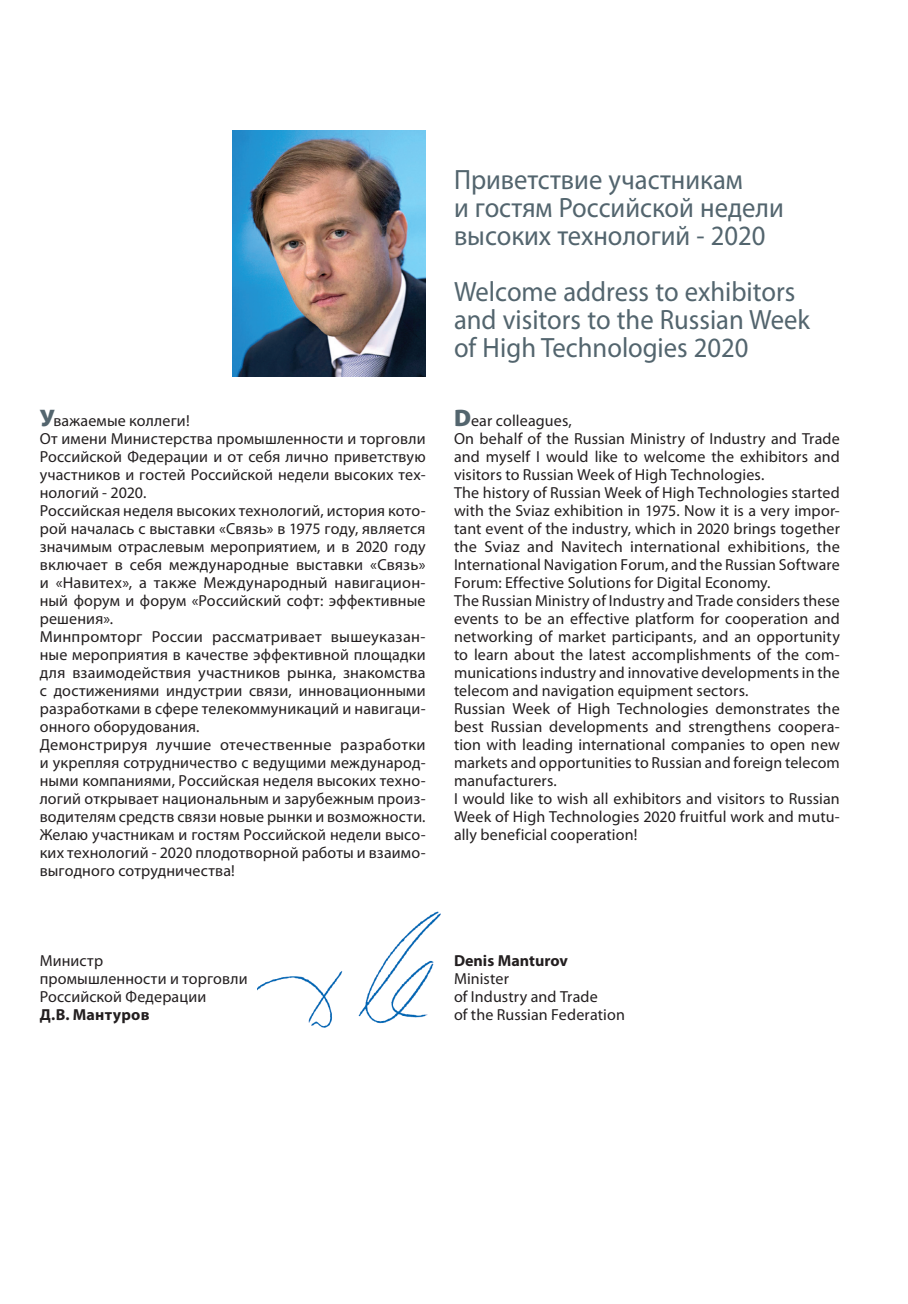
<style>
.page{position:relative;width:908px;height:1304px;background:#fff}
.page>*{position:absolute;margin:0;border:0;box-sizing:border-box;transform-origin:0 0}
.t1{font:28px/28px "Myriad Pro";color:#53656e;scale:.95 1}
.t2{font:16px/18px "Myriad Pro";letter-spacing:.01em;color:#231f20}
.t3{font:700 16px "Myriad Pro";color:#231f20}
.s1{font-weight:900;font-size:24px;color:#53656e}
</style>
<div class="page">
<img style="left:257px;top:911px;width:184px;height:117px">
<img style="left:232px;top:130px;width:193px;height:246px">
<p class="t2" style="left:40px;top:411px;width:387px"><span class="s1">У</span>важаемые коллеги!<br>От имени Министерства промышленности и торговли Российской Федерации и от себя лично приветствую участников и гостей Российской недели высоких тех&shy;нологий - 2020.<br>Российская неделя высоких технологий, история кото&shy;рой началась с выставки «Связь» в 1975 году, является значимым отраслевым мероприятием, и в 2020 году включает в себя международные выставки «Связь» и «Навитех», а также Международный навигацион&shy;ный форум и форум «Российский софт: эффективные решения».<br>Минпромторг России рассматривает вышеуказан&shy;ные мероприятия в качестве эффективной площадки для взаимодействия участников рынка, знакомства с достижениями индустрии связи, инновационными разработками в сфере телекоммуникаций и навигаци&shy;онного оборудования.<br>Демонстрируя лучшие отечественные разработки и укрепляя сотрудничество с ведущими международ&shy;ными компаниями, Российская неделя высоких техно&shy;логий открывает национальным и зарубежным произ&shy;водителям средств связи новые рынки и возможности.<br>Желаю участникам и гостям Российской недели высо&shy;ких технологий - 2020 плодотворной работы и взаимо&shy;выгодного сотрудничества!</p>
<h1 class="t1" style="left:454px;top:165px;width:348px">Приветствие участникам<br>и гостям Российской недели высоких технологий - 2020</h1>
<h1 class="t1" style="left:454px;top:277px;width:376px">Welcome address to exhibitors and visitors to the Russian Week of High Technologies 2020</h1>
<p class="t2" style="left:454px;top:411px;width:387px"><span class="s1">D</span>ear colleagues,<br>On behalf of the Russian Ministry of Industry and Trade and myself I would like to welcome the exhibitors and visitors to Russian Week of High Technologies.<br>The history of Russian Week of High Technologies started with the Sviaz exhibition in 1975. Now it is a very impor&shy;tant event of the industry, which in 2020 brings together the Sviaz and Navitech international exhibitions, the International Navigation Forum, and the Russian Software Forum: Effective Solutions for Digital Economy.<br>The Russian Ministry of Industry and Trade considers these events to be an effective platform for cooperation and networking of market participants, and an opportunity to learn about the latest accomplishments of the com&shy;munications industry and innovative developments in the telecom and navigation equipment sectors.<br>Russian Week of High Technologies demonstrates the best Russian developments and strengthens coopera&shy;tion with leading international companies to open new markets and opportunities to Russian and foreign telecom manufacturers.<br>I would like to wish all exhibitors and visitors to Russian Week of High Technologies 2020 fruitful work and mutu&shy;ally beneficial cooperation!</p>
<p class="t2" style="left:40px;top:951px;width:209px">Министр<br>промышленности и торговли<br>Российской Федерации</p>
<p class="t3" style="left:40px;top:1004px;width:111px">Д.В. Мантуров</p>
<p class="t3" style="left:454px;top:950px;width:115px">Denis Manturov</p>
<p class="t2" style="left:454px;top:969px;width:172px">Minister<br>of Industry and Trade<br>of the Russian Federation</p>
</div>
